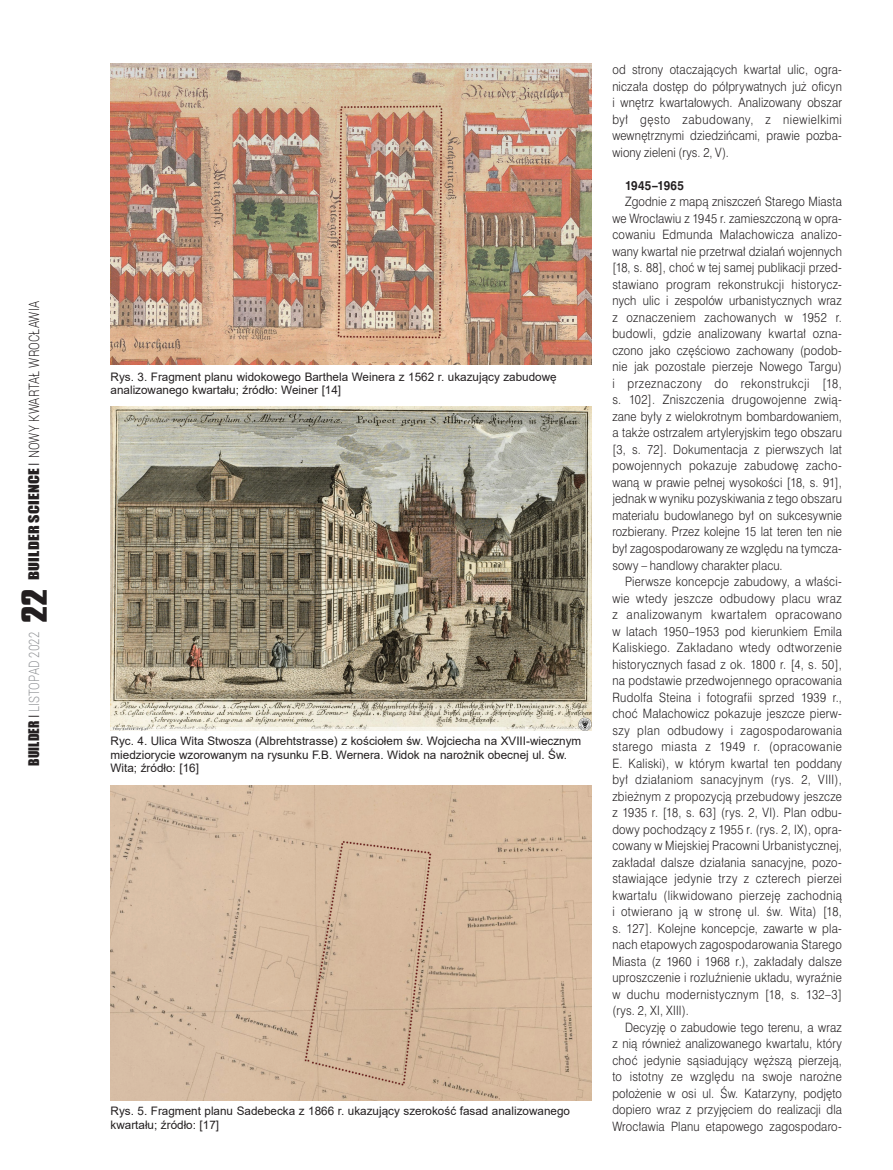
<style>
.page{position:relative;width:893px;height:1170px;background:#fff}
.page>*{position:absolute;margin:0;border:0;box-sizing:border-box;transform-origin:0 0}
.t1{font:300 14.25px "Roboto";letter-spacing:.005em;color:#231f20;scale:.8 1}
.t2{font:300 14.25px "Roboto";letter-spacing:.005em;color:#939598;scale:.8 1}
.tekst_swiss{font:12px/16.5px "Swis 721 Lt PL";letter-spacing:.015em;color:#231f20;text-align:justify;scale:.89 1}
.tekst_swiss-2{font:700 12px "Swis 721 PL";letter-spacing:.03em;color:#231f20;scale:.89 1}
.Fot_podpis{font:11.7px/13.5px "Arial";color:#231f20}
.s1{font-family:"Impact";font-weight:400;font-size:13.5px}
.s2{font-family:"Swis 721 Lt PL";font-weight:400;font-size:13.5px}
.s3{font-family:"Impact";font-weight:400;font-size:13.5px;color:#231f20}
.s4{font-family:"Swis 721 Lt PL";font-weight:400;font-size:13.5px;color:#231f20}
.s5{font-family:"Compacta PL";font-weight:700;font-size:30px;color:#231f20}
</style>
<div class="page">
<img style="left:111px;top:64px;width:480px;height:300px">
<img style="left:111px;top:406px;width:480px;height:324px">
<img style="left:111px;top:785px;width:480px;height:315px">
<p class="t1" style="left:24px;top:580px;width:350px;rotate:-90deg"><span class="s1">BUILDER SCIENCE</span> <span class="s2">I</span> NOWY KWARTAŁ WROCŁAWIA</p>
<p class="t2" style="left:24px;top:765px;width:223px;rotate:-90deg"><span class="s3">BUILDER</span> <span class="s4">I</span> LISTOPAD 2022 <span class="s5">22</span></p>
<p class="Fot_podpis" style="left:111px;top:370px;width:448px">Rys. 3. Fragment planu widokowego Barthela Weinera z 1562 r. ukazujący zabudowę analizowanego kwartału; źródło: Weiner [14]</p>
<p class="Fot_podpis" style="left:111px;top:734px;width:472px">Ryc. 4. Ulica Wita Stwosza (Albrehtstrasse) z kościołem św. Wojciecha na XVIII-wiecznym miedziorycie wzorowanym na rysunku F.B. Wernera. Widok na narożnik obecnej ul. Św.<br>Wita; źródło: [16]</p>
<p class="Fot_podpis" style="left:111px;top:1104px;width:461px">Rys. 5. Fragment planu Sadebecka z 1866 r. ukazujący szerokość fasad analizowanego kwartału; źródło: [17]</p>
<p class="tekst_swiss" style="left:612px;top:61px;width:259px">od strony otaczających kwartał ulic, ogra&shy;niczała dostęp do półprywatnych już oficyn i wnętrz kwartałowych. Analizowany obszar był gęsto zabudowany, z niewielkimi wewnętrznymi dziedzińcami, prawie pozba&shy;wiony zieleni (rys. 2, V).</p>
<p class="tekst_swiss-2" style="left:625px;top:177px;width:68px">1945–1965</p>
<p class="tekst_swiss" style="left:612px;top:193px;width:260px;text-indent:13px">Zgodnie z mapą zniszczeń Starego Miasta we Wrocławiu z 1945 r. zamieszczoną w opra&shy;cowaniu Edmunda Małachowicza analizo&shy;wany kwartał nie przetrwał działań wojennych [18, s. 88], choć w tej samej publikacji przed&shy;stawiano program rekonstrukcji historycz&shy;nych ulic i zespołów urbanistycznych wraz z oznaczeniem zachowanych w 1952 r. budowli, gdzie analizowany kwartał ozna&shy;czono jako częściowo zachowany (podob&shy;nie jak pozostałe pierzeje Nowego Targu) i przeznaczony do rekonstrukcji [18, s. 102]. Zniszczenia drugowojenne zwią&shy;zane były z wielokrotnym bombardowaniem, a także ostrzałem artyleryjskim tego obszaru [3, s. 72]. Dokumentacja z pierwszych lat powojennych pokazuje zabudowę zacho&shy;waną w prawie pełnej wysokości [18, s. 91], jednak w wyniku pozyskiwania z tego obszaru materiału budowlanego był on sukcesywnie rozbierany. Przez kolejne 15 lat teren ten nie był zagospodarowany ze względu na tymcza&shy;sowy – handlowy charakter placu.</p>
<p class="tekst_swiss" style="left:612px;top:573px;width:260px;text-indent:13px">Pierwsze koncepcje zabudowy, a właści&shy;wie wtedy jeszcze odbudowy placu wraz z analizowanym kwartałem opracowano w latach 1950–1953 pod kierunkiem Emila Kaliskiego. Zakładano wtedy odtworzenie historycznych fasad z ok. 1800 r. [4, s. 50], na podstawie przedwojennego opracowania Rudolfa Steina i fotografii sprzed 1939 r., choć Małachowicz pokazuje jeszcze pierw&shy;szy plan odbudowy i zagospodarowania starego miasta z 1949 r. (opracowanie E. Kaliski), w którym kwartał ten poddany był działaniom sanacyjnym (rys. 2, VIII), zbieżnym z propozycją przebudowy jeszcze z 1935 r. [18, s. 63] (rys. 2, VI). Plan odbu&shy;dowy pochodzący z 1955 r. (rys. 2, IX), opra&shy;cowany w Miejskiej Pracowni Urbanistycznej, zakładał dalsze działania sanacyjne, pozo&shy;stawiające jedynie trzy z czterech pierzei kwartału (likwidowano pierzeję zachodnią i otwierano ją w stronę ul. św. Wita) [18, s. 127]. Kolejne koncepcje, zawarte w pla&shy;nach etapowych zagospodarowania Starego Miasta (z 1960 i 1968 r.), zakładały dalsze uproszczenie i rozluźnienie układu, wyraźnie w duchu modernistycznym [18, s. 132–3] (rys. 2, XI, XIII).</p>
<p class="tekst_swiss" style="left:612px;top:1018px;width:259px;text-indent:13px">Decyzję o zabudowie tego terenu, a wraz z nią również analizowanego kwartału, który choć jedynie sąsiadujący węższą pierzeją, to istotny ze względu na swoje narożne położenie w osi ul. Św. Katarzyny, podjęto dopiero wraz z przyjęciem do realizacji dla Wrocławia Planu etapowego zagospodaro-</p>
</div>
